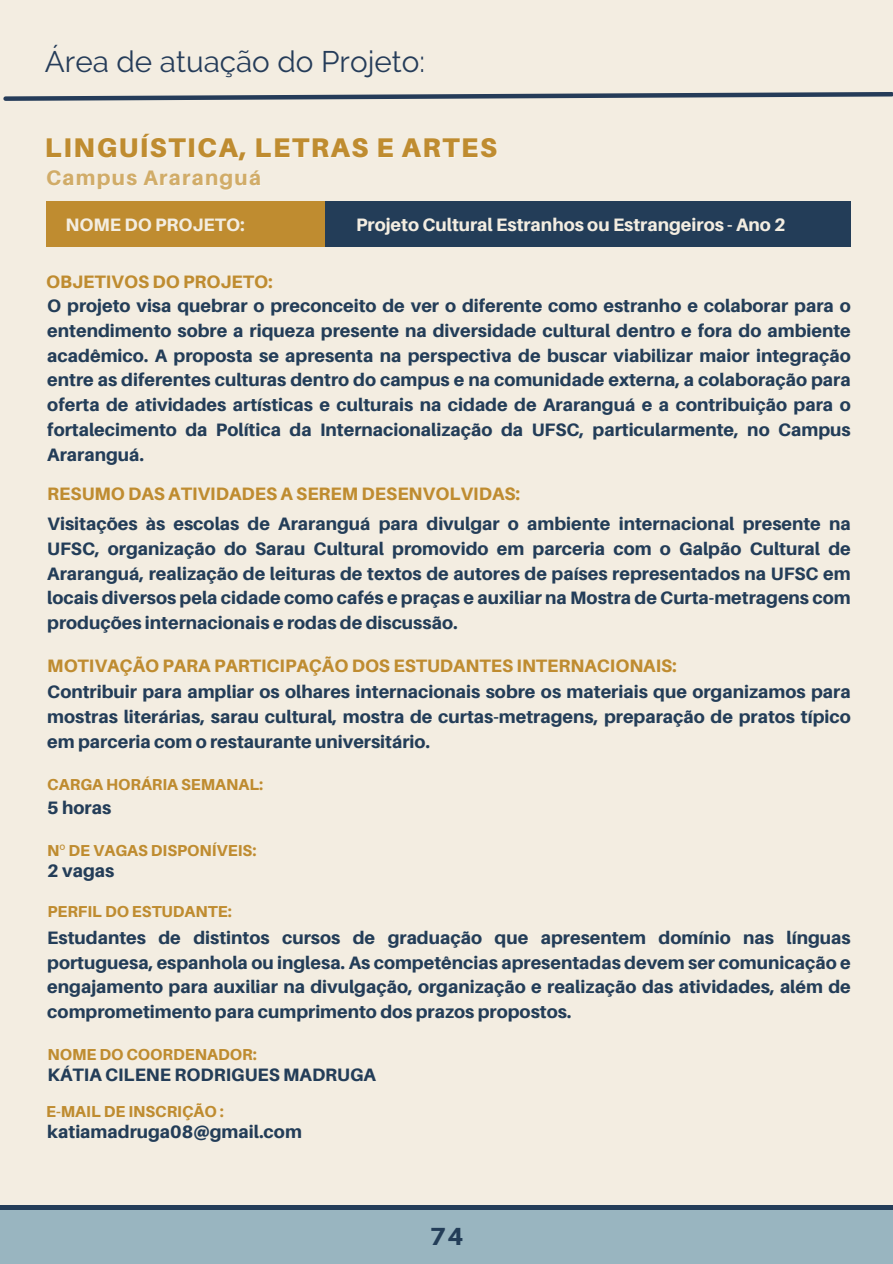
<style>
.page{position:relative;width:893px;height:1264px;background:#fff}
.page>*{position:absolute;margin:0;border:0;box-sizing:border-box;transform-origin:0 0}
.t1{font:29.7px "Raleway";color:#253c59}
.t2{font:900 27px "Aileron";letter-spacing:.06em;color:#bf8c30}
.t3{font:800 24.75px "Aileron";color:#233d58}
.t4{font:800 21px "Aileron";letter-spacing:.06em;color:#d1ac68}
.t5{font:800 18px/24.8px "Aileron";color:#233d58;text-align:justify}
.t6{font:800 18px "Aileron";color:#bf8c30}
.t7{font:800 18px "Aileron";color:#f3ede1}
.t8{font:800 15.9px "Aileron";color:#bf8c30}
.s1{font-family:"Noto Sans";font-weight:400}
</style>
<div class="page">
<div style="left:0;top:0;width:892px;height:1263px;background:#f3ede1"></div>
<div style="left:0;top:1210px;width:892px;height:53px;background:#99b5c0"></div>
<div style="left:46px;top:201px;width:804px;height:45px;background:#233d58"></div>
<div style="left:46px;top:201px;width:279px;height:45px;background:#bf8c30"></div>
<div style="left:0;top:1205px;width:892px;height:5px;background:#233d58"></div>
<svg style="left:3px;top:92px;width:889px;height:9px"></svg>
<h3 class="t1" style="left:45px;top:44px;width:381px">Área de atuação do Projeto:</h3>
<h4 class="t2" style="left:45px;top:130px;width:453px">LINGUÍSTICA, LETRAS E ARTES</h4>
<h5 class="t4" style="left:46px;top:164px;width:216px">Campus Araranguá</h5>
<p class="t7" style="left:66px;top:213px;width:180px">NOME DO PROJETO:</p>
<h2 class="t7" style="left:356px;top:214px;width:431px">Projeto Cultural Estranhos ou Estrangeiros - Ano 2</h2>
<p class="t6" style="left:46px;top:270px;width:228px">OBJETIVOS DO PROJETO:</p>
<h5 class="t5" style="left:47px;top:293px;width:804px">O projeto visa quebrar o preconceito de ver o diferente como estranho e colaborar para o entendimento sobre a riqueza presente na diversidade cultural dentro e fora do ambiente acadêmico. A proposta se apresenta na perspectiva de buscar viabilizar maior integração entre as diferentes culturas dentro do campus e na comunidade externa, a colaboração para oferta de atividades artísticas e culturais na cidade de Araranguá e a contribuição para o fortalecimento da Política da Internacionalização da UFSC, particularmente, no Campus Araranguá.</h5>
<h4 class="t6" style="left:47px;top:482px;width:474px">RESUMO DAS ATIVIDADES A SEREM DESENVOLVIDAS:</h4>
<h5 class="t5" style="left:47px;top:511px;width:804px">Visitações às escolas de Araranguá para divulgar o ambiente internacional presente na UFSC, organização do Sarau Cultural promovido em parceria com o Galpão Cultural de Araranguá, realização de leituras de textos de autores de países representados na UFSC em locais diversos pela cidade como cafés e praças e auxiliar na Mostra de Curta-metragens com produções internacionais e rodas de discussão.</h5>
<h5 class="t6" style="left:47px;top:654px;width:631px">MOTIVAÇÃO PARA PARTICIPAÇÃO DOS ESTUDANTES INTERNACIONAIS:</h5>
<p class="t5" style="left:47px;top:679px;width:804px">Contribuir para ampliar os olhares internacionais sobre os materiais que organizamos para mostras literárias, sarau cultural, mostra de curtas-metragens, preparação de pratos típico em parceria com o restaurante universitário.</p>
<p class="t8" style="left:47px;top:774px;width:217px">CARGA HORÁRIA SEMANAL:</p>
<h5 class="t5" style="left:47px;top:795px;width:65px">5 horas</h5>
<p class="t8" style="left:47px;top:840px;width:211px">N<span class="s1">º</span> DE VAGAS DISPONÍVEIS:</p>
<h5 class="t5" style="left:47px;top:858px;width:69px">2 vagas</h5>
<h4 class="t8" style="left:47px;top:901px;width:186px">PERFIL DO ESTUDANTE:</h4>
<h4 class="t5" style="left:47px;top:924px;width:804px">Estudantes de distintos cursos de graduação que apresentem domínio nas línguas portuguesa, espanhola ou inglesa. As competências apresentadas devem ser comunicação e engajamento para auxiliar na divulgação, organização e realização das atividades, além de comprometimento para cumprimento dos prazos propostos.</h4>
<p class="t8" style="left:47px;top:1044px;width:211px">NOME DO COORDENADOR:</p>
<h5 class="t5" style="left:47px;top:1062px;width:330px">KÁTIA CILENE RODRIGUES MADRUGA</h5>
<h4 class="t8" style="left:46px;top:1101px;width:179px">E-MAIL DE INSCRIÇÃO :</h4>
<h5 class="t5" style="left:47px;top:1119px;width:256px">katiamadruga08@gmail.com</h5>
<h1 class="t3" style="left:430px;top:1221px;width:35px">74</h1>
</div>
